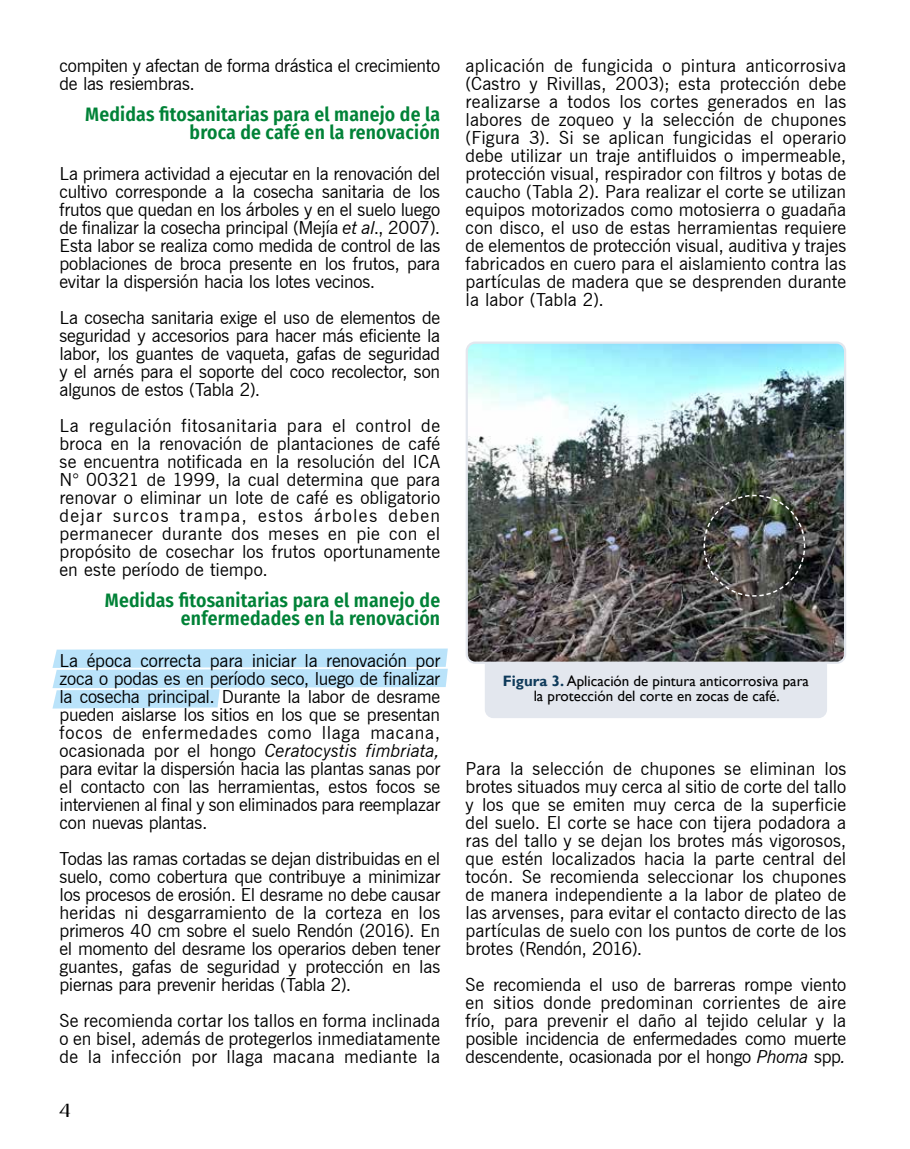
<style>
.page{position:relative;width:910px;height:1149px;background:#fff}
.page>*{position:absolute;margin:0;border:0;box-sizing:border-box;transform-origin:0 0}
.t1{font:600 19.5px/18px "Fira Sans Condensed";letter-spacing:.01em;color:#008237;text-align:right}
.t2{font:18px/18px "News Gothic BT";letter-spacing:-.005em;color:#000;text-align:justify}
.t3{font:18px "Aubrey";color:#000}
.t4{font:15px/15px "Gill Sans";color:#000;text-align:center}
.s1{font-style:italic}
.s2{font-weight:700;color:#0e3a5a}
</style>
<div class="page">
<svg style="left:52px;top:648px;width:396px;height:60px"></svg>
<div style="left:485px;top:656px;width:342px;height:62px;background:#e3e7ee;border-radius:9px"></div>
<img style="left:467px;top:344px;width:378px;height:318px">
<div style="left:466px;top:341px;width:380px;height:322px;border:2px solid #e3e7ee;border-radius:9px"></div>
<img style="left:703px;top:494px;width:103px;height:103px">
<p class="t2" style="left:60px;top:56px;width:382px">compiten y afectan de forma drástica el crecimiento de las resiembras.</p>
<p class="t1" style="left:85px;top:104px;width:356px">Medidas fitosanitarias para el manejo de la broca de café en la renovación</p>
<p class="t2" style="left:60px;top:164px;width:382px">La primera actividad a ejecutar en la renovación del cultivo corresponde a la cosecha sanitaria de los frutos que quedan en los árboles y en el suelo luego de finalizar la cosecha principal (Mejía <span class="s1">et al</span>., 2007).<br>Esta labor se realiza como medida de control de las poblaciones de broca presente en los frutos, para evitar la dispersión hacia los lotes vecinos.</p>
<p class="t2" style="left:60px;top:308px;width:382px">La cosecha sanitaria exige el uso de elementos de seguridad y accesorios para hacer más eficiente la labor, los guantes de vaqueta, gafas de seguridad y el arnés para el soporte del coco recolector, son algunos de estos (Tabla 2).</p>
<p class="t2" style="left:60px;top:416px;width:382px">La regulación fitosanitaria para el control de broca en la renovación de plantaciones de café se encuentra notificada en la resolución del ICA N° 00321 de 1999, la cual determina que para renovar o eliminar un lote de café es obligatorio dejar surcos trampa, estos árboles deben permanecer durante dos meses en pie con el propósito de cosechar los frutos oportunamente en este período de tiempo.</p>
<p class="t1" style="left:105px;top:590px;width:337px">Medidas fitosanitarias para el manejo de enfermedades en la renovación</p>
<p class="t2" style="left:60px;top:650px;width:382px">La época correcta para iniciar la renovación por zoca o podas es en período seco, luego de finalizar la cosecha principal. Durante la labor de desrame pueden aislarse los sitios en los que se presentan focos de enfermedades como llaga macana, ocasionada por el hongo <span class="s1">Ceratocystis fimbriata, </span>para evitar la dispersión hacia las plantas sanas por el contacto con las herramientas, estos focos se intervienen al final y son eliminados para reemplazar con nuevas plantas.</p>
<p class="t2" style="left:60px;top:848px;width:382px">Todas las ramas cortadas se dejan distribuidas en el suelo, como cobertura que contribuye a minimizar los procesos de erosión. El desrame no debe causar heridas ni desgarramiento de la corteza en los primeros 40 cm sobre el suelo Rendón (2016). En el momento del desrame los operarios deben tener guantes, gafas de seguridad y protección en las piernas para prevenir heridas (Tabla 2).</p>
<p class="t2" style="left:60px;top:1010px;width:382px">Se recomienda cortar los tallos en forma inclinada o en bisel, además de protegerlos inmediatamente de la infección por llaga macana mediante la</p>
<p class="t3" style="left:60px;top:1100px;width:13px">4</p>
<p class="t2" style="left:466px;top:56px;width:382px">aplicación de fungicida o pintura anticorrosiva (Castro y Rivillas, 2003); esta protección debe realizarse a todos los cortes generados en las labores de zoqueo y la selección de chupones (Figura 3). Si se aplican fungicidas el operario debe utilizar un traje antifluidos o impermeable, protección visual, respirador con filtros y botas de caucho (Tabla 2). Para realizar el corte se utilizan equipos motorizados como motosierra o guadaña con disco, el uso de estas herramientas requiere de elementos de protección visual, auditiva y trajes fabricados en cuero para el aislamiento contra las partículas de madera que se desprenden durante la labor (Tabla 2).</p>
<p class="t4" style="left:503px;top:673px;width:308px"><span class="s2">Figura 3.</span> Aplicación de pintura anticorrosiva para la protección del corte en zocas de café.</p>
<p class="t2" style="left:466px;top:758px;width:382px">Para la selección de chupones se eliminan los brotes situados muy cerca al sitio de corte del tallo y los que se emiten muy cerca de la superficie del suelo. El corte se hace con tijera podadora a ras del tallo y se dejan los brotes más vigorosos, que estén localizados hacia la parte central del tocón. Se recomienda seleccionar los chupones de manera independiente a la labor de plateo de las arvenses, para evitar el contacto directo de las partículas de suelo con los puntos de corte de los brotes (Rendón, 2016).</p>
<p class="t2" style="left:466px;top:974px;width:382px">Se recomienda el uso de barreras rompe viento en sitios donde predominan corrientes de aire frío, para prevenir el daño al tejido celular y la posible incidencia de enfermedades como muerte descendente, ocasionada por el hongo <span class="s1">Phoma</span> spp<span class="s1">.</span></p>
</div>
